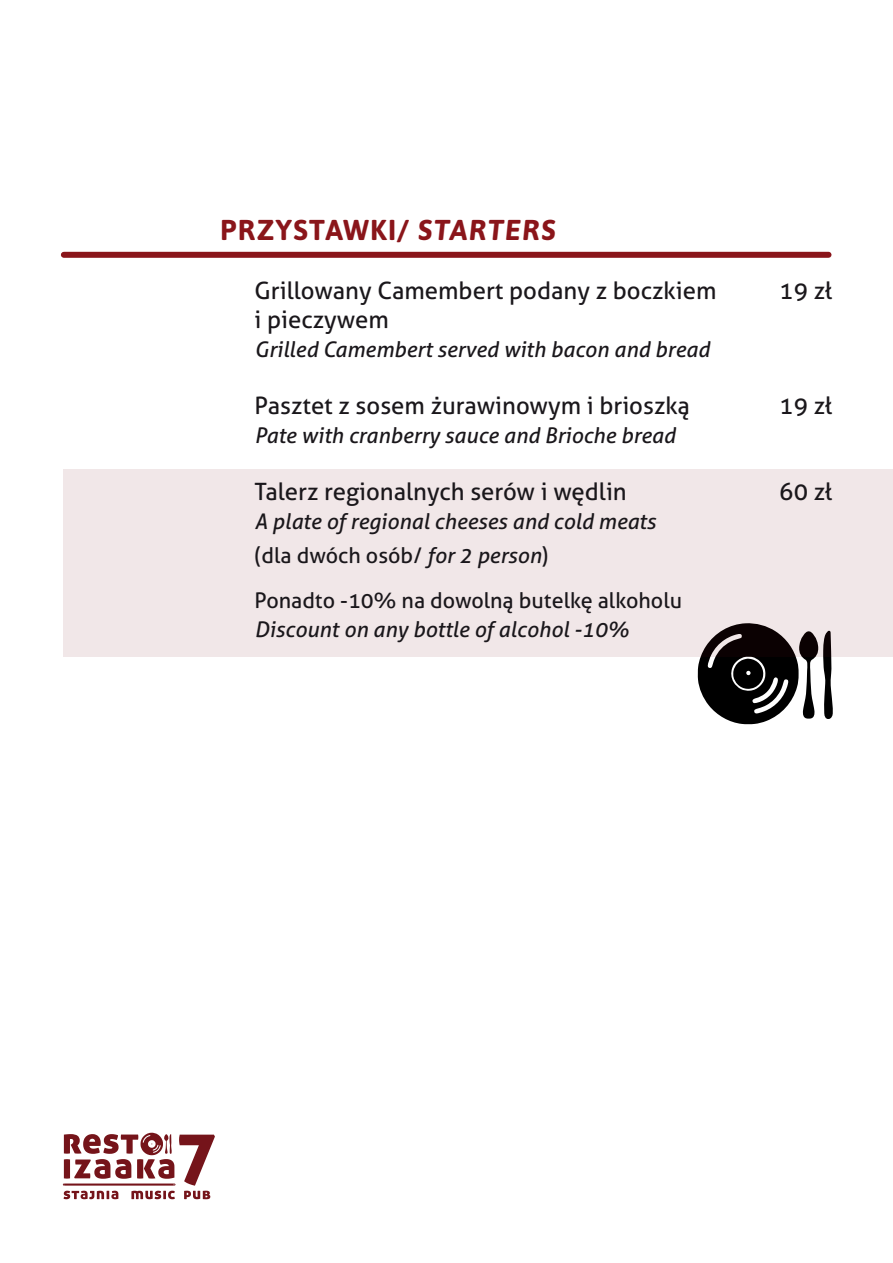
<style>
.page{position:relative;width:893px;height:1263px;background:#fff}
.page>*{position:absolute;margin:0;border:0;box-sizing:border-box;transform-origin:0 0}
.t1{font:700 28.65px "Asap";letter-spacing:.05em;color:#8a151a}
.t2{font:24px/28.7px "Aller";color:#1a171b}
.t3{font:italic 21.6px/33.5px "Aller";color:#1a171b}
.t4{font:21.6px "Aller";color:#1a171b}
.s1{font-style:italic}
.s2{font-style:normal}
</style>
<div class="page">
<svg style="left:63px;top:1132px;width:152px;height:67px"></svg>
<svg style="left:698px;top:656px;width:136px;height:68px"></svg>
<div style="left:64px;top:469px;width:829px;height:187px;background:#f1e7e8"></div>
<div style="left:64px;top:252px;width:764px;height:6px;background:#8a151a"></div>
<h1 class="t1" style="left:220px;top:209px;width:337px">PRZYSTAWKI/ <span class="s1">STARTERS</span></h1>
<p class="t2" style="left:255px;top:276px;width:463px">Grillowany Camembert podany z boczkiem i pieczywem</p>
<p class="t3" style="left:255px;top:332px;width:456px">Grilled Camembert served with bacon and bread</p>
<p class="t2" style="left:255px;top:391px;width:437px">Pasztet z sosem żurawinowym i brioszką</p>
<p class="t3" style="left:255px;top:418px;width:422px">Pate with cranberry sauce and Brioche bread</p>
<p class="t2" style="left:255px;top:477px;width:374px">Talerz regionalnych serów i wędlin</p>
<p class="t3" style="left:255px;top:504px;width:403px">A plate of regional cheeses and cold meats <span class="s2">(dla dwóch osób/</span> for 2 person<span class="s2">)</span></p>
<p class="t4" style="left:255px;top:587px;width:429px">Ponadto -10% na dowolną butelkę alkoholu</p>
<p class="t3" style="left:255px;top:612px;width:375px">Discount on any bottle of alcohol -10%</p>
<p class="t2" style="left:779px;top:276px;width:54px">19 zł</p>
<p class="t2" style="left:779px;top:391px;width:54px">19 zł</p>
<p class="t2" style="left:779px;top:477px;width:54px">60 zł</p>
</div>
